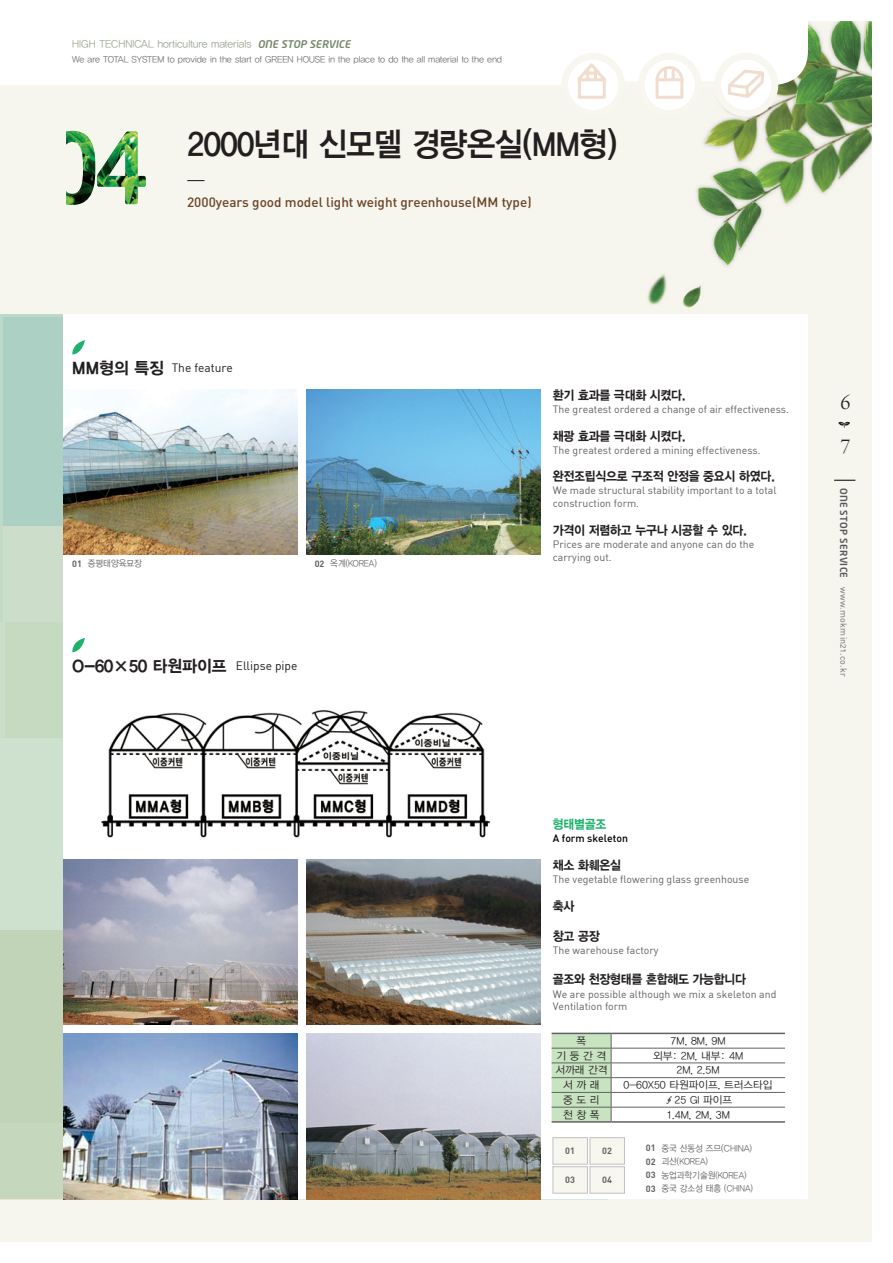
<style>
.page{position:relative;width:893px;height:1263px;background:#fff}
.page>*{position:absolute;margin:0;border:0;box-sizing:border-box;transform-origin:0 0}
.t1{font:33px "YDIYGO340";letter-spacing:-.02em;color:#231f20;scale:.93 1}
.t2{font:30px "YDIYGO310";color:#231f20}
.t3{font:22.5px/44px "Arno Pro Light Display";color:#231f20}
.t4{font:16.5px "YDIYGO350";color:#231f20}
.t5{font:500 13.5px "DIN";color:#6a4528}
.t6{font:12.75px "YDIYGO350";letter-spacing:-.02em;color:#231f20;scale:.93 1}
.t7{font:12.75px "YDIYGO350";letter-spacing:-.02em;color:#1eb26a;scale:.93 1}
.t8{font:12px "Dinreg";color:#231f20}
.t9{font:10.5px/12.6px "Dinreg";color:#636262}
.t10{font:10.5px "YDIYGO320";color:#231f20}
.t11{font:10.5px "YDIYGO320";color:#98a48b}
.t12{font:10.5px "Dinmed";color:#000}
.t13{font:9px "YDIYGO320";color:#6c6d70}
.t14{font:9px/13.5px "YDIYGO320";color:#636262;scale:.93 1}
.t15{font:9px "DIN Regular Alternate";letter-spacing:.03em;color:#6c6d70}
.t16{font:9px "Dinbol";color:#636262}
.s1{font-family:"Neo Tech";font-weight:500;font-style:italic;color:#738868}
.s2{font-family:"YDIYGO350";font-size:16.5px}
.s3{font-family:"Dinbol"}
.s4{font-family:"Dinreg";font-size:12px}
.s5{font-family:"Neo Tech";font-weight:500;font-size:9.75px;color:#57585a}
</style>
<div class="page">
<img style="left:0;top:21px;width:872px;height:1221px">
<div style="left:0;top:315px;width:608px;height:211px;background:#add0c4"></div>
<div style="left:0;top:738px;width:400px;height:192px;background:#cee0ce"></div>
<div style="left:0;top:930px;width:400px;height:269px;background:#c1d4b8"></div>
<div style="left:0;top:526px;width:608px;height:212px;background:#c6dbc5"></div>
<svg style="left:0;top:21px;width:808px;height:64px"></svg>
<div style="left:607px;top:81px;width:134px;height:7px;background:#f7f6ef"></div>
<svg style="left:565px;top:56px;width:57px;height:57px"></svg>
<div style="left:561px;top:53px;width:64px;height:64px;border:7px solid #f7f6ef;border-radius:50%"></div>
<svg style="left:641px;top:56px;width:57px;height:57px"></svg>
<div style="left:638px;top:53px;width:64px;height:64px;border:7px solid #f7f6ef;border-radius:50%"></div>
<svg style="left:834px;top:480px;width:21px;height:1px"></svg>
<svg style="left:838px;top:422px;width:12px;height:6px"></svg>
<svg style="left:718px;top:56px;width:57px;height:57px"></svg>
<div style="left:714px;top:53px;width:64px;height:64px;border:7px solid #f7f6ef;border-radius:50%"></div>
<div style="left:64px;top:315px;width:744px;height:884px;background:#fff"></div>
<svg style="left:552px;top:1033px;width:233px;height:88px"></svg>
<hr style="left:552px;top:1121px;width:59px;height:2px;background:#636262">
<hr style="left:611px;top:1121px;width:174px;height:2px;background:#636262">
<img style="left:64px;top:859px;width:234px;height:166px">
<img style="left:306px;top:859px;width:234px;height:166px">
<img style="left:64px;top:1033px;width:234px;height:166px">
<img style="left:306px;top:1033px;width:234px;height:166px">
<svg style="left:72px;top:340px;width:13px;height:14px"></svg>
<svg style="left:72px;top:638px;width:13px;height:14px"></svg>
<img style="left:93px;top:710px;width:417px;height:153px">
<img style="left:64px;top:389px;width:234px;height:166px">
<img style="left:306px;top:389px;width:234px;height:166px">
<div style="left:553px;top:1138px;width:34px;height:26px;background:#f7f6ef"></div>
<div style="left:553px;top:1137px;width:35px;height:27px;border:1px solid #c2c0c0"></div>
<div style="left:590px;top:1138px;width:34px;height:26px;background:#f7f6ef"></div>
<div style="left:590px;top:1137px;width:35px;height:27px;border:1px solid #c2c0c0"></div>
<div style="left:553px;top:1167px;width:34px;height:26px;background:#f7f6ef"></div>
<div style="left:553px;top:1166px;width:35px;height:27px;border:1px solid #c2c0c0"></div>
<div style="left:590px;top:1167px;width:34px;height:26px;background:#f7f6ef"></div>
<div style="left:590px;top:1166px;width:35px;height:27px;border:1px solid #c2c0c0"></div>
<img style="left:66px;top:131px;width:80px;height:74px">
<svg style="left:654px;top:65px;width:31px;height:250px;background:#f1f1e9"></svg>
<svg style="left:575px;top:60px;width:36px;height:40px"></svg>
<hr style="left:584px;top:72px;width:15px;height:3px;background:#f0ddce">
<svg style="left:725px;top:68px;width:44px;height:33px"></svg>
<div style="left:34px;top:109px;width:32px;height:158px;background:#f6f5ee"></div>
<p class="t11" style="left:72px;top:39px;width:280px">HIGH TECHNICAL horticulture materials <span class="s1">ONE STOP SERVICE</span></p>
<p class="t13" style="left:72px;top:54px;width:431px">We are TOTAL SYSTEM to provide in the start of GREEN HOUSE in the place to do the all material to the end</p>
<h1 class="t1" style="left:187px;top:125px;width:464px">2000년대 신모델 경량온실(MM형)</h1>
<h2 class="t2" style="left:187px;top:164px;width:19px">-</h2>
<p class="t5" style="left:187px;top:193px;width:346px">2000years good model light weight greenhouse(MM type)</p>
<p class="t8" style="left:72px;top:361px;width:162px"><span class="s2">MM형의 특징</span> The feature</p>
<p class="t14" style="left:72px;top:557px;width:76px"><span class="s3">01</span> 증평태양육묘장</p>
<p class="t14" style="left:315px;top:557px;width:68px"><span class="s3">02</span> 옥계(KOREA)</p>
<h3 class="t4" style="left:72px;top:657px;width:227px">O-60×50 타원파이프 <span class="s4">Ellipse pipe</span></h3>
<p class="t6" style="left:553px;top:389px;width:145px">환기 효과를 극대화 시켰다.</p>
<p class="t9" style="left:553px;top:403px;width:238px">The greatest ordered a change of air effectiveness.</p>
<p class="t6" style="left:553px;top:429px;width:145px">채광 효과를 극대화 시켰다.</p>
<p class="t9" style="left:553px;top:444px;width:209px">The greatest ordered a mining effectiveness.</p>
<p class="t6" style="left:553px;top:470px;width:241px">완전조립식으로 구조적 안정을 중요시 하였다.</p>
<p class="t9" style="left:553px;top:484px;width:225px">We made structural stability important to a total construction form.</p>
<p class="t6" style="left:553px;top:524px;width:211px">가격이 저렴하고 누구나 시공할 수 있다.</p>
<p class="t9" style="left:553px;top:538px;width:203px">Prices are moderate and anyone can do the carrying out.</p>
<h3 class="t3" style="left:840px;top:382px;width:11px">6<br>7</h3>
<p class="t15" style="left:849px;top:488px;width:190px;rotate:90deg"><span class="s5">ONE STOP SERVICE</span> www.mokmin21.co.kr</p>
<p class="t7" style="left:553px;top:817px;width:59px">형태별골조</p>
<p class="t12" style="left:553px;top:831px;width:77px">A form skeleton</p>
<p class="t6" style="left:553px;top:859px;width:75px">채소 화훼온실</p>
<p class="t9" style="left:553px;top:873px;width:198px">The vegetable flowering glass greenhouse</p>
<p class="t6" style="left:553px;top:899px;width:25px">축사</p>
<p class="t6" style="left:553px;top:930px;width:52px">창고 공장</p>
<p class="t9" style="left:553px;top:944px;width:107px">The warehouse factory</p>
<p class="t6" style="left:553px;top:973px;width:209px">골조와 천장형태를 혼합해도 가능합니다</p>
<p class="t9" style="left:553px;top:987px;width:225px">We are possible although we mix a skeleton and<br>Ventilation form</p>
<p class="t10" style="left:577px;top:1035px;width:11px">폭</p>
<p class="t10" style="left:671px;top:1035px;width:56px">7M, 8M, 9M</p>
<p class="t10" style="left:557px;top:1050px;width:51px">기 둥 간 격</p>
<p class="t10" style="left:653px;top:1050px;width:92px">외부: 2M, 내부: 4M</p>
<p class="t10" style="left:555px;top:1064px;width:53px">서까래 간격</p>
<p class="t10" style="left:677px;top:1064px;width:45px">2M, 2.5M</p>
<p class="t10" style="left:563px;top:1079px;width:38px">서 까 래</p>
<p class="t10" style="left:624px;top:1079px;width:150px">0-60X50 타원파이프, 트러스타입</p>
<p class="t10" style="left:563px;top:1094px;width:38px">중 도 리</p>
<p class="t10" style="left:664px;top:1094px;width:70px">∮25 GI 파이프</p>
<p class="t10" style="left:563px;top:1109px;width:38px">천 창 폭</p>
<p class="t10" style="left:666px;top:1109px;width:65px">1.4M, 2M, 3M</p>
<p class="t16" style="left:565px;top:1145px;width:11px">01</p>
<p class="t16" style="left:602px;top:1145px;width:11px">02</p>
<p class="t16" style="left:565px;top:1174px;width:11px">03</p>
<p class="t16" style="left:602px;top:1174px;width:11px">04</p>
<p class="t14" style="left:646px;top:1141px;width:117px"><span class="s3">01</span> 중국 산동성 즈므(CHINA)<br><span class="s3">02</span> 괴산(KOREA)<br><span class="s3">03</span> 농업과학기술원(KOREA)<br><span class="s3">03</span> 중국 강소성 태흥 (CHINA)</p>
</div>
